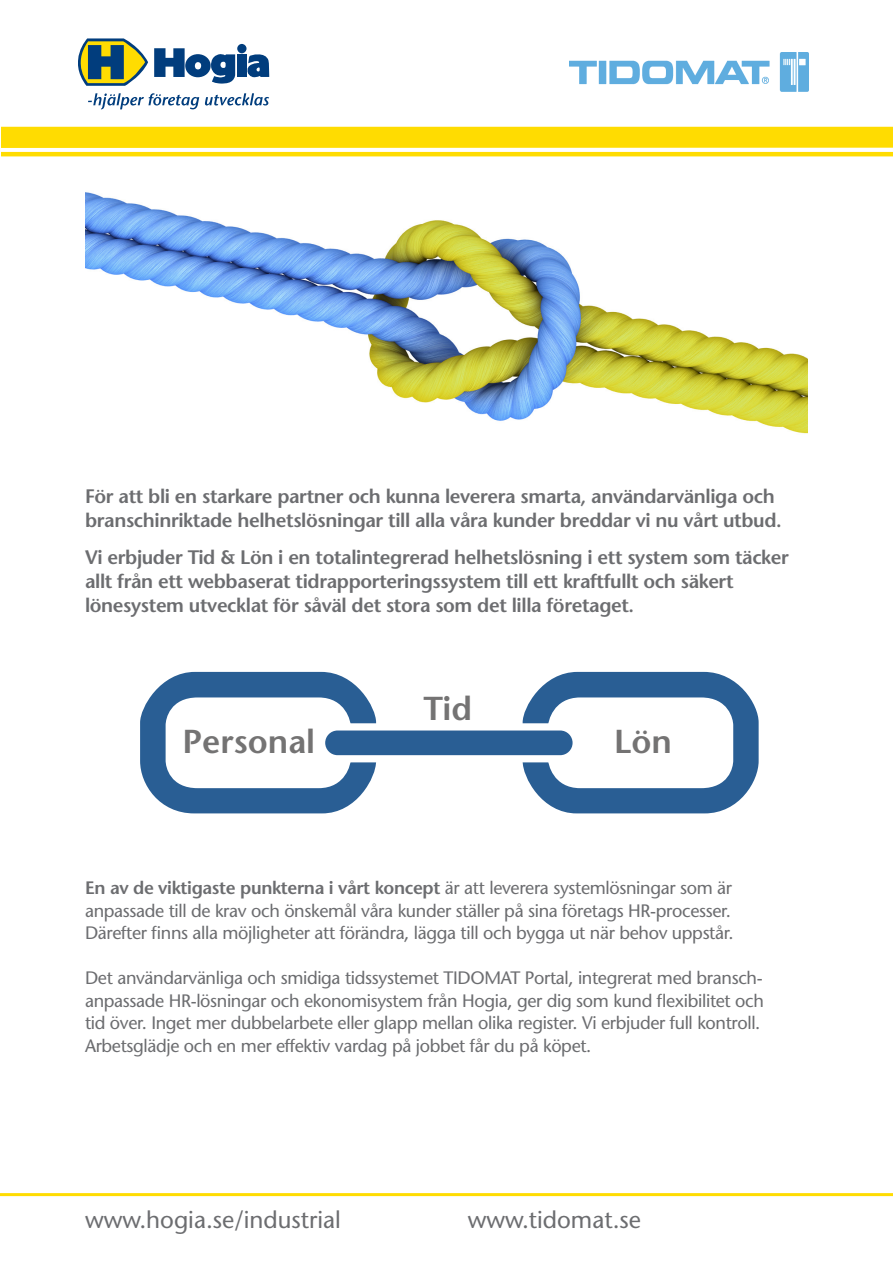
<style>
.page{position:relative;width:893px;height:1263px;background:#fff}
.page>*{position:absolute;margin:0;border:0;box-sizing:border-box;transform-origin:0 0}
.t1{font:600 33.15px "Stone Sans Std";color:#747373}
.t2{font:500 24px "Stone Sans Std";color:#6c6d70}
.t3{font:600 19.5px/24px "Stone Sans Std";letter-spacing:-.02em;color:#6c6d70}
.t4{font:500 18px/22.5px "Stone Sans Std";letter-spacing:-.02em;color:#6c6d70}
.s1{font-weight:600}
</style>
<div class="page">
<svg style="left:78px;top:38px;width:70px;height:48px"></svg>
<svg style="left:154px;top:48px;width:81px;height:36px"></svg>
<div style="left:237px;top:55px;width:10px;height:22px;background:#013d7d"></div>
<div style="left:237px;top:44px;width:10px;height:9px;background:#013d7d;border-radius:50%"></div>
<svg style="left:245px;top:51px;width:24px;height:26px"></svg>
<svg style="left:88px;top:93px;width:111px;height:16px"></svg>
<svg style="left:205px;top:93px;width:64px;height:12px"></svg>
<hr style="left:0;top:1193px;width:893px;height:3px;background:#ffdc01">
<img style="left:570px;top:53px;width:238px;height:38px">
<img style="left:85px;top:192px;width:723px;height:242px">
<svg style="left:140px;top:672px;width:236px;height:141px"></svg>
<svg style="left:523px;top:672px;width:236px;height:141px"></svg>
<div style="left:318px;top:723px;width:262px;height:39px;background:#fff;border-radius:18px"></div>
<div style="left:325px;top:730px;width:248px;height:25px;background:#295e94;border-radius:12px"></div>
<div style="left:1px;top:127px;width:892px;height:21px;background:#ffdc01"></div>
<hr style="left:1px;top:152px;width:892px;height:4px;background:#ffdc01">
<p class="t3" style="left:85px;top:484px;width:698px">För att bli en starkare partner och kunna leverera smarta, användarvänliga och branschinriktade helhetslösningar till alla våra kunder breddar vi nu vårt utbud.</p>
<p class="t3" style="left:85px;top:545px;width:705px">Vi erbjuder Tid &amp; Lön i en totalintegrerad helhetslösning i ett system som täcker allt från ett webbaserat tidrapporteringssystem till ett kraftfullt och säkert lönesystem utvecklat för såväl det stora som det lilla företaget.</p>
<h1 class="t1" style="left:183px;top:721px;width:134px">Personal</h1>
<h1 class="t1" style="left:423px;top:688px;width:50px">Tid</h1>
<h1 class="t1" style="left:614px;top:721px;width:59px">Lön</h1>
<p class="t4" style="left:85px;top:877px;width:650px"><span class="s1">En av de viktigaste punkterna i vårt koncept</span> är att leverera systemlösningar som är anpassade till de krav och önskemål våra kunder ställer på sina företags HR-processer.<br>Därefter finns alla möjligheter att förändra, lägga till och bygga ut när behov uppstår.</p>
<p class="t4" style="left:85px;top:967px;width:680px">Det användarvänliga och smidiga tidssystemet TIDOMAT Portal, integrerat med bransch&shy;anpassade HR-lösningar och ekonomisystem från Hogia, ger dig som kund flexibilitet och tid över. Inget mer dubbelarbete eller glapp mellan olika register. Vi erbjuder full kontroll.<br>Arbetsglädje och en mer effektiv vardag på jobbet får du på köpet.</p>
<h2 class="t2" style="left:85px;top:1206px;width:257px">www.hogia.se/industrial</h2>
<h2 class="t2" style="left:468px;top:1206px;width:175px">www.tidomat.se</h2>
</div>
